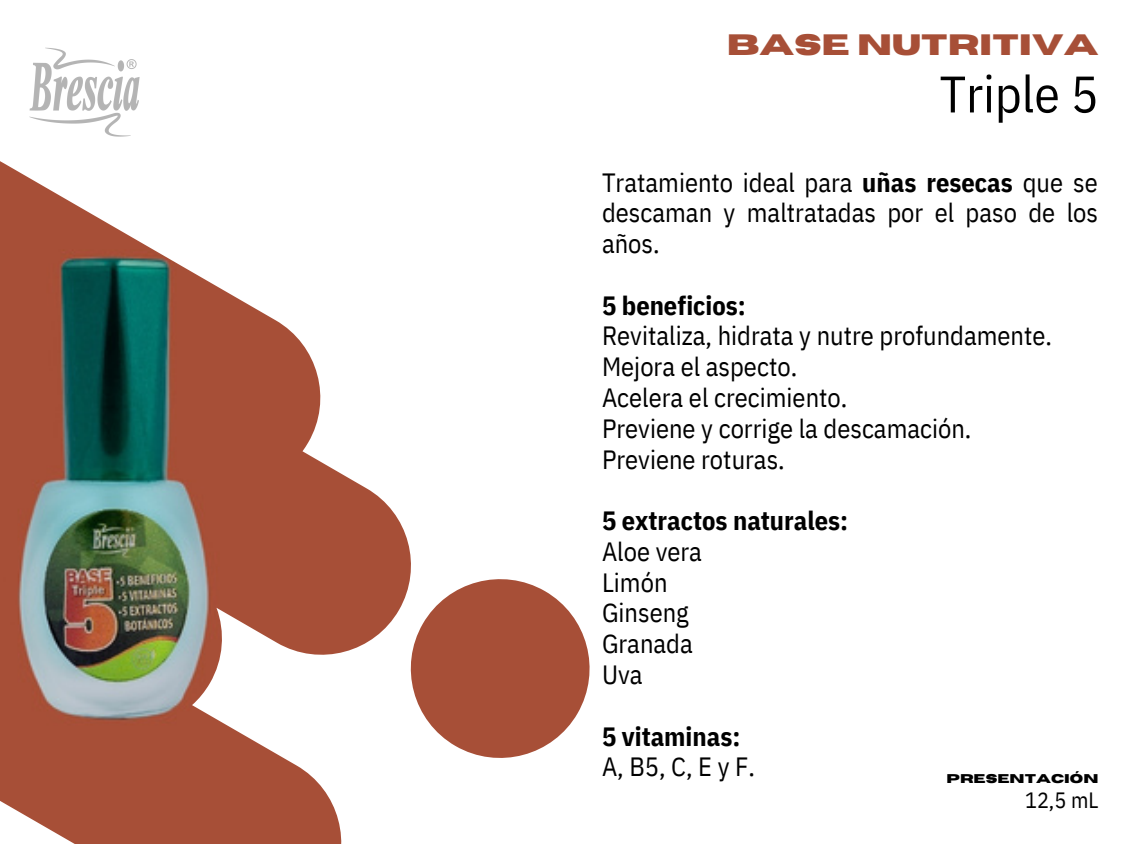
<style>
.page{position:relative;width:1125px;height:844px;background:#fff}
.page>*{position:absolute;margin:0;border:0;box-sizing:border-box;transform-origin:0 0}
.t1{font:51.3px "IBM Plex Sans Cond";color:#000}
.t2{font:700 29.4px "Horizon";color:#a74f37}
.t3{font:26.4px/30.9px "IBM Plex Sans Cond";color:#000}
.t4{font:700 26.4px "IBM Plex Sans Cond";color:#000}
.t5{font:22.2px "IBM Plex Sans Cond";color:#000}
.t6{font:700 12.6px "Horizon";color:#000}
.s1{font-weight:700}
</style>
<div class="page">
<img style="left:29px;top:47px;width:111px;height:90px">
<img style="left:0;top:161px;width:590px;height:683px">
<p class="t2" style="left:727px;top:31px;width:373px">BASE NUTRITIVA</p>
<h1 class="t1" style="left:940px;top:60px;width:160px">Triple 5</h1>
<p class="t3" style="left:602px;top:166px;width:498px;text-align:justify">Tratamiento ideal para <span class="s1">uñas resecas</span> que se descaman y maltratadas por el paso de los años.</p>
<p class="t4" style="left:602px;top:288px;width:145px">5 beneficios:</p>
<p class="t3" style="left:602px;top:320px;width:452px">Revitaliza, hidrata y nutre profundamente.<br>Mejora el aspecto.<br>Acelera el crecimiento.<br>Previene y corrige la descamación.<br>Previene roturas.</p>
<p class="t4" style="left:602px;top:503px;width:248px">5 extractos naturales:</p>
<p class="t3" style="left:602px;top:535px;width:101px">Aloe vera<br>Limón<br>Ginseng<br>Granada<br>Uva</p>
<p class="t4" style="left:602px;top:718px;width:140px">5 vitaminas:</p>
<p class="t3" style="left:602px;top:751px;width:155px">A,B5,C,EyF.</p>
<p class="t6" style="left:947px;top:773px;width:153px">PRESENTACIÓN</p>
<p class="t5" style="left:1025px;top:785px;width:75px">12,5 mL</p>
</div>
